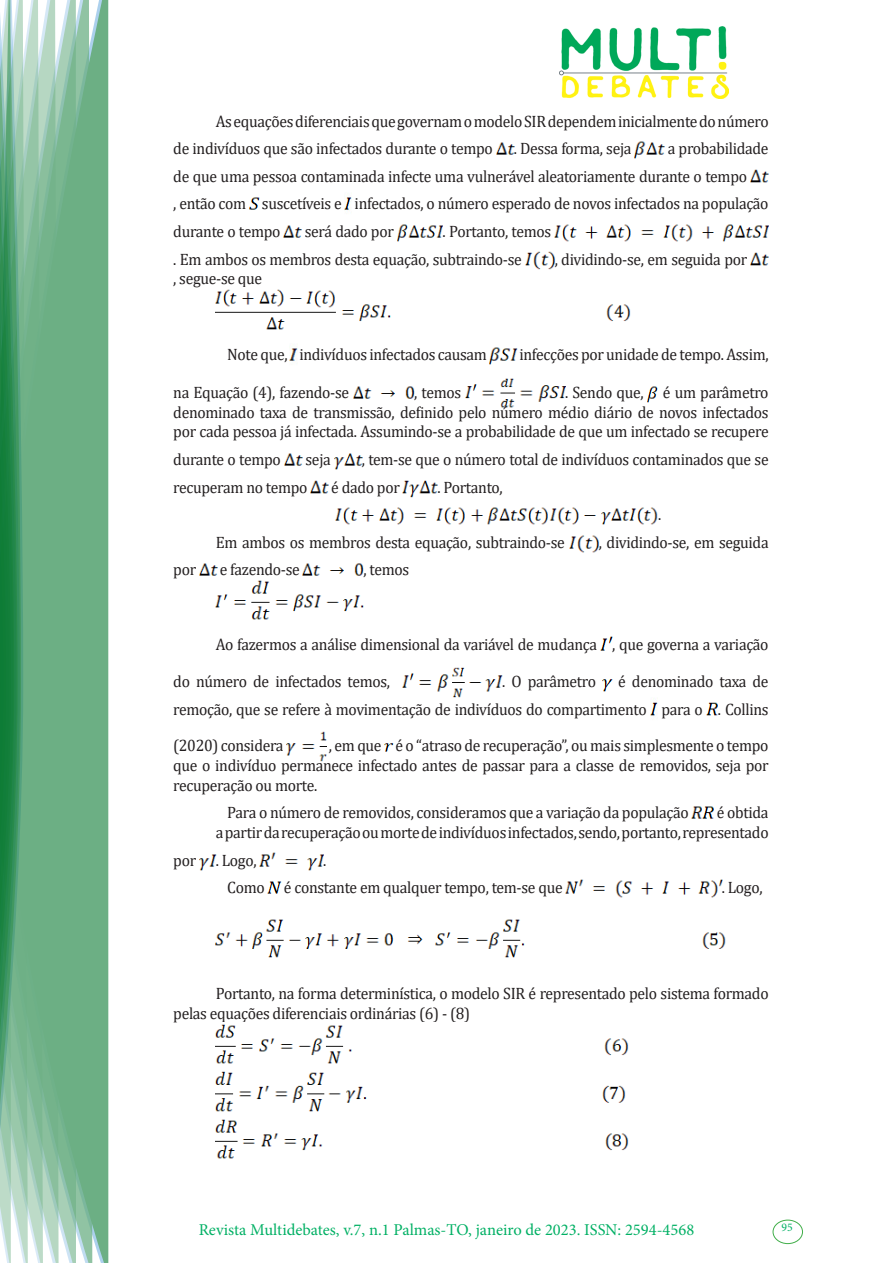
<style>
.page{position:relative;width:893px;height:1263px;background:#fff}
.page>*{position:absolute;margin:0;border:0;box-sizing:border-box;transform-origin:0 0}
.texto{font:16.5px/27.6px "Cambria";letter-spacing:-.02em;color:#231f20;scale:.95 1}
.t1{font:16.5px "Minion Pro";color:#00b064}
.t2{font:11.7px "Minion Pro";color:#00b064}
</style>
<div class="page">
<img style="left:559px;top:26px;width:169px;height:72px">
<div style="left:95px;top:0;width:14px;height:1263px;background:#6caf84"></div>
<svg style="left:79px;top:0;width:16px;height:1263px;background:#71b289"></svg>
<svg style="left:62px;top:0;width:17px;height:1263px;background:#75b48c"></svg>
<svg style="left:45px;top:0;width:17px;height:1263px;background:#7cb792"></svg>
<svg style="left:30px;top:0;width:15px;height:1263px;background:#80ba96"></svg>
<svg style="left:0;top:0;width:30px;height:1263px;background:#61a97f"></svg>
<div style="left:772px;top:1219px;width:31px;height:25px;border:1px solid #40ae49;border-radius:50%"></div>
<img style="left:496px;top:142px;width:18px;height:13px">
<img style="left:635px;top:141px;width:29px;height:18px">
<img style="left:751px;top:169px;width:18px;height:14px">
<img style="left:249px;top:197px;width:10px;height:13px">
<img style="left:345px;top:196px;width:7px;height:15px">
<img style="left:284px;top:225px;width:18px;height:13px">
<img style="left:397px;top:224px;width:46px;height:18px">
<img style="left:554px;top:224px;width:215px;height:18px">
<img style="left:525px;top:251px;width:30px;height:19px">
<img style="left:751px;top:252px;width:18px;height:14px">
<img style="left:216px;top:289px;width:415px;height:41px">
<img style="left:290px;top:348px;width:7px;height:13px">
<img style="left:489px;top:347px;width:28px;height:18px">
<img style="left:353px;top:386px;width:62px;height:13px">
<img style="left:465px;top:378px;width:100px;height:30px">
<img style="left:648px;top:386px;width:10px;height:17px">
<img style="left:284px;top:453px;width:18px;height:13px">
<img style="left:334px;top:453px;width:28px;height:17px">
<img style="left:310px;top:480px;width:18px;height:14px">
<img style="left:403px;top:480px;width:35px;height:18px">
<img style="left:335px;top:507px;width:323px;height:18px">
<img style="left:569px;top:535px;width:30px;height:18px">
<img style="left:199px;top:563px;width:18px;height:13px">
<img style="left:303px;top:563px;width:61px;height:13px">
<img style="left:216px;top:580px;width:147px;height:40px">
<img style="left:601px;top:636px;width:11px;height:15px">
<img style="left:403px;top:667px;width:99px;height:31px">
<img style="left:602px;top:679px;width:10px;height:13px">
<img style="left:650px;top:698px;width:8px;height:18px">
<img style="left:707px;top:702px;width:11px;height:14px">
<img style="left:286px;top:731px;width:40px;height:31px">
<img style="left:384px;top:743px;width:9px;height:9px">
<img style="left:691px;top:806px;width:23px;height:13px">
<img style="left:199px;top:854px;width:17px;height:17px">
<img style="left:259px;top:852px;width:64px;height:19px">
<img style="left:268px;top:881px;width:13px;height:13px">
<img style="left:565px;top:879px;width:157px;height:19px">
<img style="left:216px;top:919px;width:510px;height:39px">
<img style="left:216px;top:1024px;width:413px;height:40px">
<img style="left:216px;top:1071px;width:409px;height:41px">
<img style="left:216px;top:1119px;width:413px;height:40px">
<p class="texto" style="left:173px;top:107px;width:628px;text-indent:43px">As equações diferenciais que governam o modelo SIR dependem inicialmente do número de indivíduos que são infectados durante o tempo</p>
<p class="texto" style="left:514px;top:135px;width:125px">. Dessa forma, seja</p>
<p class="texto" style="left:173px;top:135px;width:628px;text-indent:494px">a probabilidade de que uma pessoa contaminada infecte uma vulnerável aleatoriamente durante o tempo<br>, então com suscetíveis e infectados, o número esperado de novos infectados na população durante o tempo</p>
<p class="texto" style="left:305px;top:217px;width:95px">será dado por</p>
<p class="texto" style="left:173px;top:217px;width:399px;text-indent:269px">. Portanto, temos . Em ambos os membros desta equação, subtraindo-se</p>
<p class="texto" style="left:555px;top:245px;width:204px">, dividindo-se, em seguida por</p>
<p class="texto" style="left:173px;top:265px;width:95px">, segue-se que</p>
<p class="texto" style="left:227px;top:341px;width:275px">Note que, indivíduos infectados causam</p>
<p class="texto" style="left:519px;top:341px;width:264px">infecções por unidade de tempo. Assim,</p>
<p class="texto" style="left:173px;top:378px;width:187px">na Equação (4), fazendo-se</p>
<p class="texto" style="left:414px;top:378px;width:51px">, temos</p>
<p class="texto" style="left:173px;top:382px;width:628px;line-height:19.8px;text-align:justify;text-indent:392px">. Sendo que, é um parâmetro denominado taxa de transmissão, definido pelo número médio diário de novos infectados por cada pessoa já infectada. Assumindo-se a probabilidade de que um infectado se recupere</p>
<p class="texto" style="left:173px;top:445px;width:115px">durante o tempo</p>
<p class="texto" style="left:306px;top:445px;width:28px">seja</p>
<p class="texto" style="left:362px;top:445px;width:430px">, tem-se que o número total de indivíduos contaminados que se</p>
<p class="texto" style="left:173px;top:473px;width:143px">recuperam no tempo</p>
<p class="texto" style="left:331px;top:473px;width:74px">é dado por</p>
<p class="texto" style="left:437px;top:473px;width:70px">. Portanto,</p>
<p class="texto" style="left:658px;top:501px;width:5px">.</p>
<p class="texto" style="left:216px;top:528px;width:369px">Em ambos os membros desta equação, subtraindo-se</p>
<p class="texto" style="left:599px;top:528px;width:180px">, dividindo-se, em seguida</p>
<p class="texto" style="left:173px;top:556px;width:26px">por</p>
<p class="texto" style="left:220px;top:556px;width:86px">e fazendo-se</p>
<p class="texto" style="left:364px;top:556px;width:50px">, temos</p>
<p class="texto" style="left:216px;top:631px;width:583px">Ao fazermos a análise dimensional da variável de mudança , que governa a variação</p>
<p class="texto" style="left:173px;top:667px;width:230px">do número de infectados temos,</p>
<p class="texto" style="left:502px;top:667px;width:100px">. O parâmetro</p>
<p class="texto" style="left:173px;top:667px;width:628px;text-align:right">é denominado taxa de<br>remoção, que se refere à movimentação de indivíduos do compartimento para o . Collins</p>
<p class="texto" style="left:173px;top:732px;width:118px">(2020) considera</p>
<p class="texto" style="left:173px;top:736px;width:628px;line-height:19.8px;text-align:justify;text-indent:156px">, em que é o “atraso de recuperação”, ou mais simplesmente o tempo que o indivíduo permanece infectado antes de passar para a classe de removidos, seja por recuperação ou morte.</p>
<p class="texto" style="left:227px;top:799px;width:487px">Para o número de removidos, consideramos que a variação da população</p>
<p class="texto" style="left:717px;top:799px;width:56px">é obtida</p>
<p class="texto" style="left:173px;top:819px;width:628px;text-indent:43px">a partir da recuperação ou morte de indivíduos infectados, sendo, portanto, representado por . Logo,</p>
<p class="texto" style="left:323px;top:846px;width:5px">.</p>
<p class="texto" style="left:227px;top:874px;width:355px">Como é constante em qualquer tempo, tem-se que</p>
<p class="texto" style="left:722px;top:874px;width:44px">. Logo,</p>
<p class="texto" style="left:173px;top:984px;width:628px;line-height:19.8px;text-indent:43px">Portanto, na forma determinística, o modelo SIR é representado pelo sistema formado pelas equações diferenciais ordinárias (6) - (8)</p>
<p class="t1" style="left:199px;top:1218px;width:497px">Revista Multidebates, v.7, n.1 Palmas-TO, janeiro de 2023. ISSN: 2594-4568</p>
<p class="t2" style="left:781px;top:1219px;width:13px">95</p>
</div>
